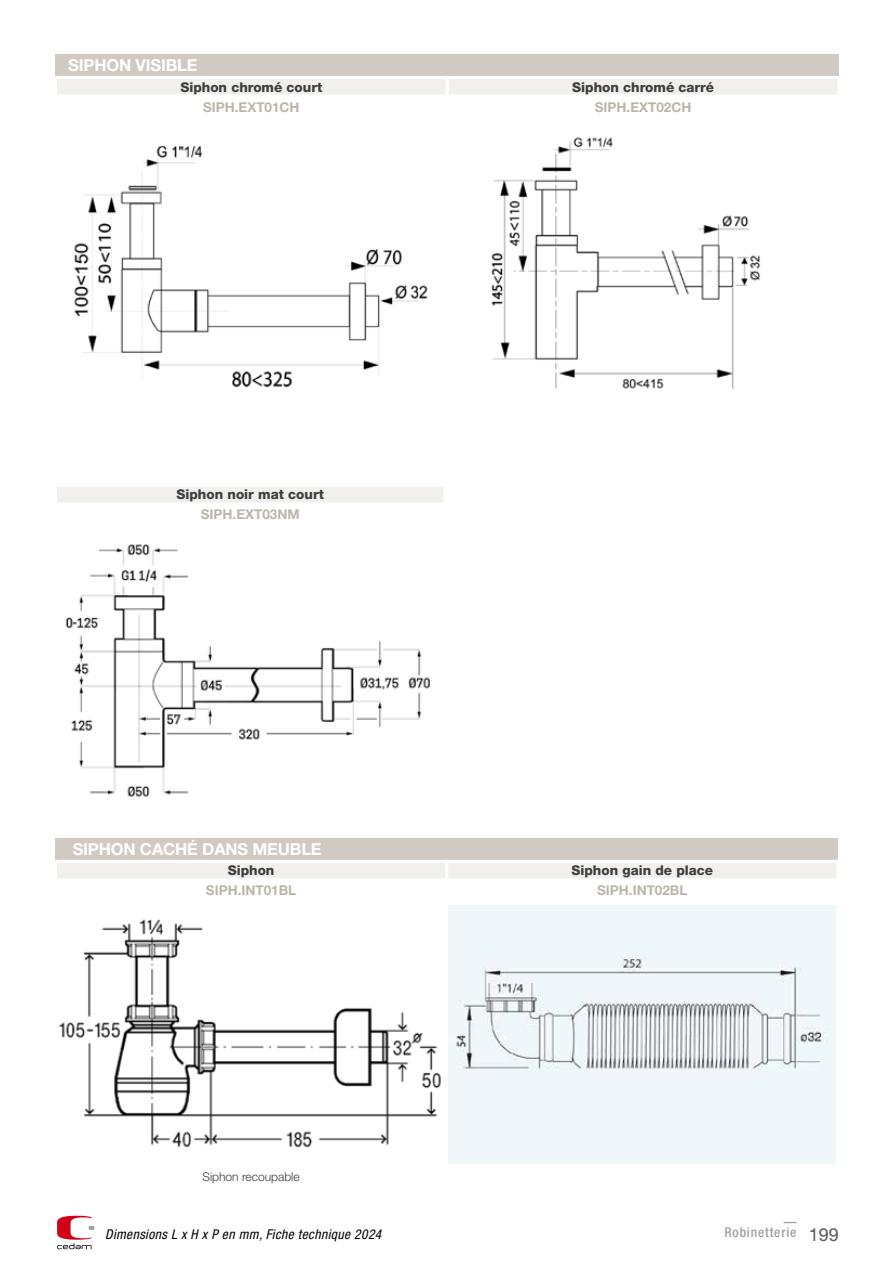
<style>
.page{position:relative;width:893px;height:1263px;background:#fff}
.page>*{position:absolute;margin:0;border:0;box-sizing:border-box;transform-origin:0 0}
.t1{font:700 16.5px "Helvetica Neue LT Std";letter-spacing:-.01em;color:#fff}
.t2{font:800 13.5px "Helvetica Neue LT Std";color:#3e3d40}
.t3{font:700 13.5px "Helvetica Neue LT Std";color:#bcb5a9}
.t4{font:italic condensed 13.5px "Helvetica Neue LT Std";letter-spacing:.03em;color:#000}
.t5{font:500 condensed 13.5px "Helvetica Neue LT Std";letter-spacing:.06em;color:#9ea0a2}
.t6{font:300 12px "Helvetica Neue LT Std";color:#3e3d40}
.s1{font-weight:400;font-stretch:normal;font-size:18px;color:#58585a}
</style>
<div class="page">
<svg style="left:57px;top:1216px;width:37px;height:33px"></svg>
<svg style="left:783px;top:1222px;width:13px;height:1px"></svg>
<div style="left:56px;top:54px;width:783px;height:23px;background:#d1cac2"></div>
<div style="left:57px;top:79px;width:780px;height:16px;background:#f2f0ed"></div>
<hr style="left:54px;top:76px;width:393px;height:3px;background:#fff">
<hr style="left:447px;top:76px;width:393px;height:3px;background:#fff">
<hr style="left:446px;top:79px;width:3px;height:16px;background:#fff">
<img style="left:74px;top:146px;width:354px;height:242px">
<img style="left:491px;top:137px;width:269px;height:252px">
<div style="left:56px;top:485px;width:389px;height:19px;background:#f2f0ed"></div>
<hr style="left:54px;top:487px;width:3px;height:15px;background:#fff">
<hr style="left:443px;top:487px;width:3px;height:15px;background:#fff">
<hr style="left:54px;top:484px;width:392px;height:3px;background:#fff">
<hr style="left:54px;top:502px;width:392px;height:3px;background:#fff">
<img style="left:65px;top:544px;width:365px;height:253px">
<div style="left:56px;top:838px;width:782px;height:23px;background:#d1cac2"></div>
<div style="left:57px;top:863px;width:779px;height:15px;background:#f2f0ed"></div>
<hr style="left:54px;top:860px;width:393px;height:3px;background:#fff">
<hr style="left:447px;top:860px;width:392px;height:3px;background:#fff">
<hr style="left:445px;top:863px;width:3px;height:15px;background:#fff">
<img style="left:59px;top:919px;width:382px;height:229px">
<img style="left:449px;top:905px;width:387px;height:258px">
<p class="t1" style="left:68px;top:55px;width:131px">SIPHON VISIBLE</p>
<p class="t2" style="left:180px;top:79px;width:144px">Siphon chromé court</p>
<p class="t2" style="left:572px;top:79px;width:143px">Siphon chromé carré</p>
<p class="t3" style="left:203px;top:98px;width:98px">SIPH.EXT01CH</p>
<p class="t3" style="left:595px;top:98px;width:98px">SIPH.EXT02CH</p>
<p class="t2" style="left:176px;top:487px;width:149px">Siphon noir mat court</p>
<p class="t3" style="left:201px;top:506px;width:100px">SIPH.EXT03NM</p>
<p class="t1" style="left:73px;top:839px;width:250px">SIPHON CACHÉ DANS MEUBLE</p>
<p class="t2" style="left:228px;top:862px;width:48px">Siphon</p>
<p class="t2" style="left:571px;top:862px;width:143px">Siphon gain de place</p>
<p class="t3" style="left:206px;top:882px;width:92px">SIPH.INT01BL</p>
<p class="t3" style="left:597px;top:882px;width:92px">SIPH.INT02BL</p>
<p class="t6" style="left:203px;top:1169px;width:99px">Siphon recoupable</p>
<p class="t4" style="left:105px;top:1227px;width:278px">Dimensions L x H x P en mm, Fiche technique 2024</p>
<p class="t5" style="left:724px;top:1224px;width:116px">Robinetterie <span class="s1">199</span></p>
</div>
